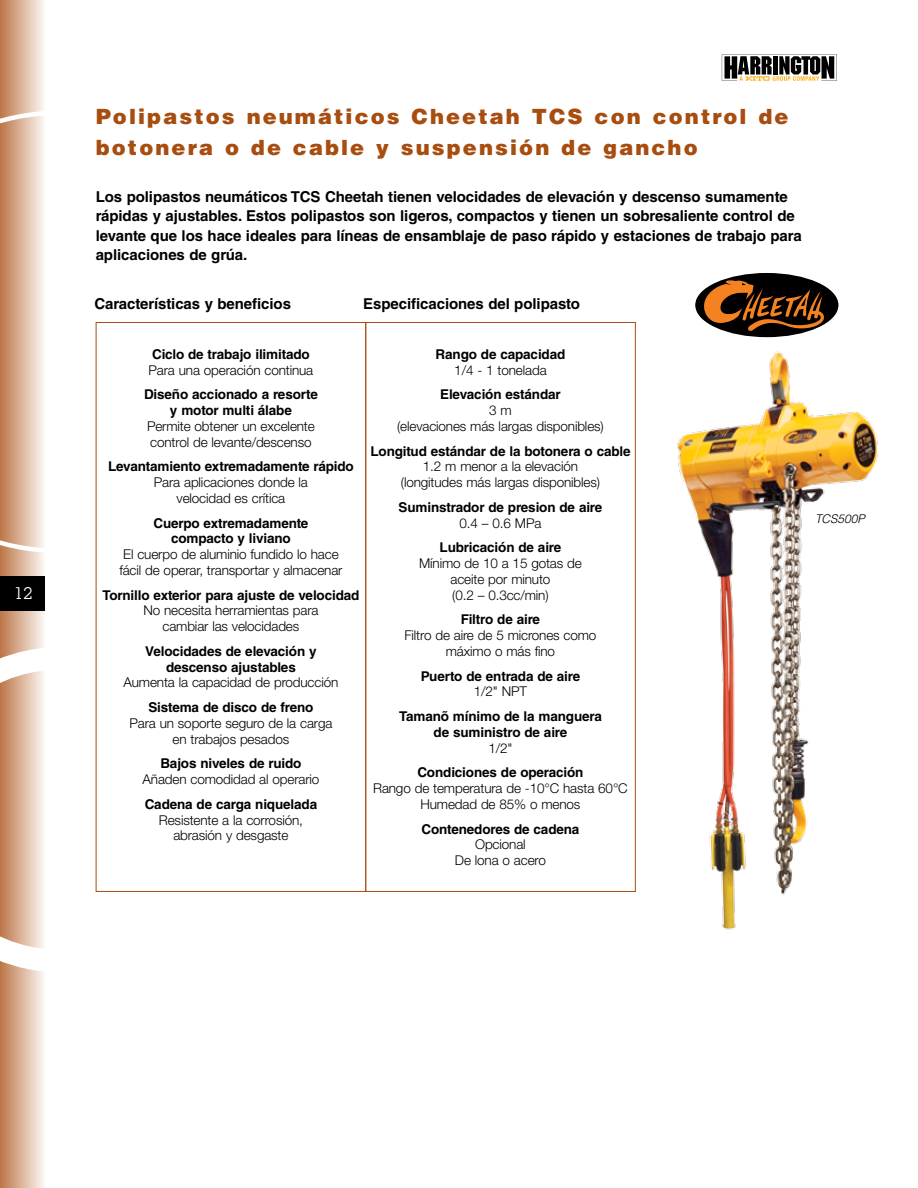
<style>
.page{position:relative;width:918px;height:1188px;background:#fff}
.page>*{position:absolute;margin:0;border:0;box-sizing:border-box;transform-origin:0 0}
.t1{font:900 21px/31.5px "Helvetica LT Std";letter-spacing:.1em;color:#a84d10}
.t2{font:16.5px "Lubalin Graph Std";color:#fff}
.t3{font:700 15px/19.5px "Helvetica LT Std";letter-spacing:-.005em;color:#000}
.t4{font:300 13.5px/15.8px "Helvetica Neue LT Std";letter-spacing:-.01em;color:#000;text-align:center}
.t5{font:700 13.5px/15.8px "Helvetica LT Std";letter-spacing:-.01em;color:#000;text-align:center}
.t6{font:italic 300 12px "Helvetica LT Std";letter-spacing:-.005em;color:#000}
</style>
<div class="page">
<div style="left:0;top:0;width:45px;height:1188px;background:linear-gradient(to right,#bc7648,#fbf7f6)"></div>
<svg style="left:0;top:111px;width:96px;height:442px"></svg>
<svg style="left:0;top:647px;width:96px;height:325px"></svg>
<div style="left:0;top:576px;width:45px;height:34px;background:#000"></div>
<svg style="left:722px;top:54px;width:115px;height:27px"></svg>
<div style="left:695px;top:273px;width:143px;height:64px;background:#000;border-radius:50%"></div>
<svg style="left:697px;top:279px;width:128px;height:52px"></svg>
<div style="left:365px;top:322px;width:271px;height:570px;border:1px solid #a84d10"></div>
<img style="left:677px;top:351px;width:201px;height:579px">
<p class="t2" style="left:14px;top:583px;width:21px">12</p>
<h1 class="t1" style="left:96px;top:100px;width:694px">Polipastos neumáticos Cheetah TCS con control de botonera o de cable y suspensión de gancho</h1>
<p class="t3" style="left:96px;top:186px;width:707px">Los polipastos neumáticos TCS Cheetah tienen velocidades de elevación y descenso sumamente rápidas y ajustables. Estos polipastos son ligeros, compactos y tienen un sobresaliente control de levante que los hace ideales para líneas de ensamblaje de paso rápido y estaciones de trabajo para aplicaciones de grúa.</p>
<p class="t3" style="left:94px;top:293px;width:198px">Características y beneficios</p>
<p class="t3" style="left:363px;top:293px;width:218px">Especificaciones del polipasto</p>
<p class="t5" style="left:152px;top:346px;width:159px">Ciclo de trabajo ilimitado</p>
<p class="t4" style="left:149px;top:362px;width:166px">Para una operación continua</p>
<p class="t5" style="left:144px;top:387px;width:175px">Diseño accionado a resorte y motor multi álabe</p>
<p class="t4" style="left:147px;top:418px;width:169px;text-align:left">Permite obtener un excelente control de levante/descenso</p>
<p class="t5" style="left:108px;top:459px;width:247px">Levantamiento extremadamente rápido</p>
<p class="t4" style="left:154px;top:474px;width:156px">Para aplicaciones donde la velocidad es crítica</p>
<p class="t5" style="left:153px;top:515px;width:157px">Cuerpo extremadamente compacto y liviano</p>
<p class="t4" style="left:119px;top:546px;width:225px;text-align:left">El cuerpo de aluminio fundido lo hace fácil de operar, transportar y almacenar</p>
<p class="t5" style="left:102px;top:587px;width:259px">Tornillo exterior para ajuste de velocidad</p>
<p class="t4" style="left:143px;top:602px;width:177px">No necesita herramientas para cambiar las velocidades</p>
<p class="t5" style="left:145px;top:643px;width:173px">Velocidades de elevación y descenso ajustables</p>
<p class="t4" style="left:123px;top:674px;width:216px">Aumenta la capacidad de producción</p>
<p class="t5" style="left:148px;top:699px;width:167px">Sistema de disco de freno</p>
<p class="t4" style="left:129px;top:715px;width:204px">Para un soporte seguro de la carga en trabajos pesados</p>
<p class="t5" style="left:160px;top:756px;width:143px">Bajos niveles de ruido</p>
<p class="t4" style="left:143px;top:771px;width:178px">Añaden comodidad al operario</p>
<p class="t5" style="left:145px;top:796px;width:174px">Cadena de carga niquelada</p>
<p class="t4" style="left:159px;top:812px;width:146px">Resistente a la corrosión, abrasión y desgaste</p>
<p class="t5" style="left:436px;top:346px;width:131px">Rango de capacidad</p>
<p class="t4" style="left:454px;top:362px;width:94px">1/4 - 1 tonelada</p>
<p class="t5" style="left:440px;top:387px;width:122px">Elevación estándar</p>
<p class="t4" style="left:397px;top:402px;width:208px">3 m<br>(elevaciones más largas disponibles)</p>
<p class="t5" style="left:370px;top:443px;width:262px">Longitud estándar de la botonera o cable</p>
<p class="t4" style="left:401px;top:458px;width:201px">1.2 m menor a la elevación (longitudes más largas disponibles)</p>
<p class="t5" style="left:399px;top:499px;width:205px">Suminstrador de presion de aire</p>
<p class="t4" style="left:460px;top:515px;width:83px">0.4 – 0.6 MPa</p>
<p class="t5" style="left:440px;top:540px;width:123px">Lubricación de aire</p>
<p class="t4" style="left:419px;top:555px;width:164px">Mínimo de 10 a 15 gotas de aceite por minuto<br>(0.2 – 0.3cc/min)</p>
<p class="t5" style="left:461px;top:612px;width:81px">Filtro de aire</p>
<p class="t4" style="left:404px;top:627px;width:194px">Filtro de aire de 5 micrones como máximo o más fino</p>
<p class="t5" style="left:421px;top:668px;width:161px">Puerto de entrada de aire</p>
<p class="t4" style="left:474px;top:683px;width:55px">1/2" NPT</p>
<p class="t5" style="left:399px;top:708px;width:204px">Tamanõ mínimo de la manguera de suministro de aire</p>
<p class="t4" style="left:488px;top:740px;width:26px">1/2"</p>
<p class="t5" style="left:417px;top:765px;width:168px">Condiciones de operación</p>
<p class="t4" style="left:373px;top:780px;width:256px">Rango de temperatura de -10°C hasta 60°C<br>Humedad de 85% o menos</p>
<p class="t5" style="left:421px;top:821px;width:159px">Contenedores de cadena</p>
<p class="t4" style="left:455px;top:836px;width:93px">Opcional<br>De lona o acero</p>
<p class="t6" style="left:815px;top:511px;width:51px">TCS500P</p>
</div>
